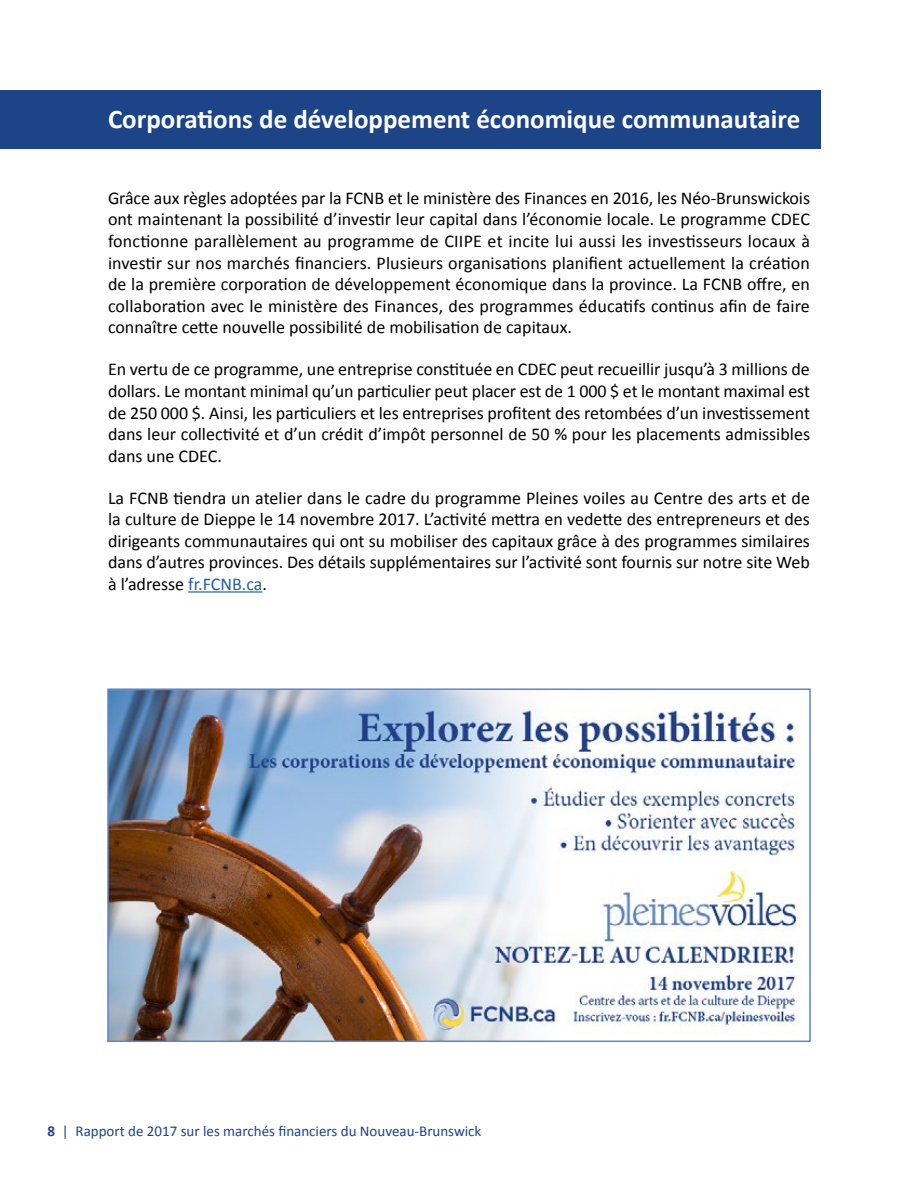
<style>
.page{position:relative;width:918px;height:1188px;background:#fff}
.page>*{position:absolute;margin:0;border:0;box-sizing:border-box;transform-origin:0 0}
.t1{font:700 27px "Calibri";color:#fff}
.t2{font:18px/21.6px "Calibri";color:#000;text-align:justify}
.t3{font:15px "Calibri";color:#1d4487}
.s1{color:#215e9e}
.s2{font-weight:700}
</style>
<div class="page">
<div style="left:0;top:91px;width:820px;height:58px;background:#1d4487"></div>
<img style="left:110px;top:691px;width:689px;height:348px">
<div style="left:107px;top:688px;width:704px;height:354px;border:2px solid #6185c4"></div>
<hr style="left:188px;top:591px;width:74px;height:2px;background:#215e9e">
<h1 class="t1" style="left:108px;top:102px;width:694px">Corporations de développement économique communautaire</h1>
<p class="t2" style="left:108px;top:187px;width:704px">Grâce aux règles adoptées par la FCNB et le ministère des Finances en 2016, les Néo-Brunswickois ont maintenant la possibilité d’investir leur capital dans l’économie locale. Le programme CDEC fonctionne parallèlement au programme de CIIPE et incite lui aussi les investisseurs locaux à investir sur nos marchés financiers. Plusieurs organisations planifient actuellement la création de la première corporation de développement économique dans la province. La FCNB offre, en collaboration avec le ministère des Finances, des programmes éducatifs continus afin de faire connaître cette nouvelle possibilité de mobilisation de capitaux.</p>
<p class="t2" style="left:108px;top:359px;width:704px">En vertu de ce programme, une entreprise constituée en CDEC peut recueillir jusqu’à 3 millions de dollars. Le montant minimal qu’un particulier peut placer est de 1 000 $ et le montant maximal est de 250 000 $. Ainsi, les particuliers et les entreprises profitent des retombées d’un investissement dans leur collectivité et d’un crédit d’impôt personnel de 50 % pour les placements admissibles dans une CDEC.</p>
<p class="t2" style="left:108px;top:487px;width:704px">La FCNB tiendra un atelier dans le cadre du programme Pleines voiles au Centre des arts et de la culture de Dieppe le 14 novembre 2017. L’activité mettra en vedette des entrepreneurs et des dirigeants communautaires qui ont su mobiliser des capitaux grâce à des programmes similaires dans d’autres provinces. Des détails supplémentaires sur l’activité sont fournis sur notre site Web à l’adresse <span class="s1">fr.FCNB.ca</span>.</p>
<p class="t3" style="left:48px;top:1122px;width:435px"><span class="s2">8</span> | Rapport de 2017 sur les marchés financiers du Nouveau-Brunswick</p>
</div>
